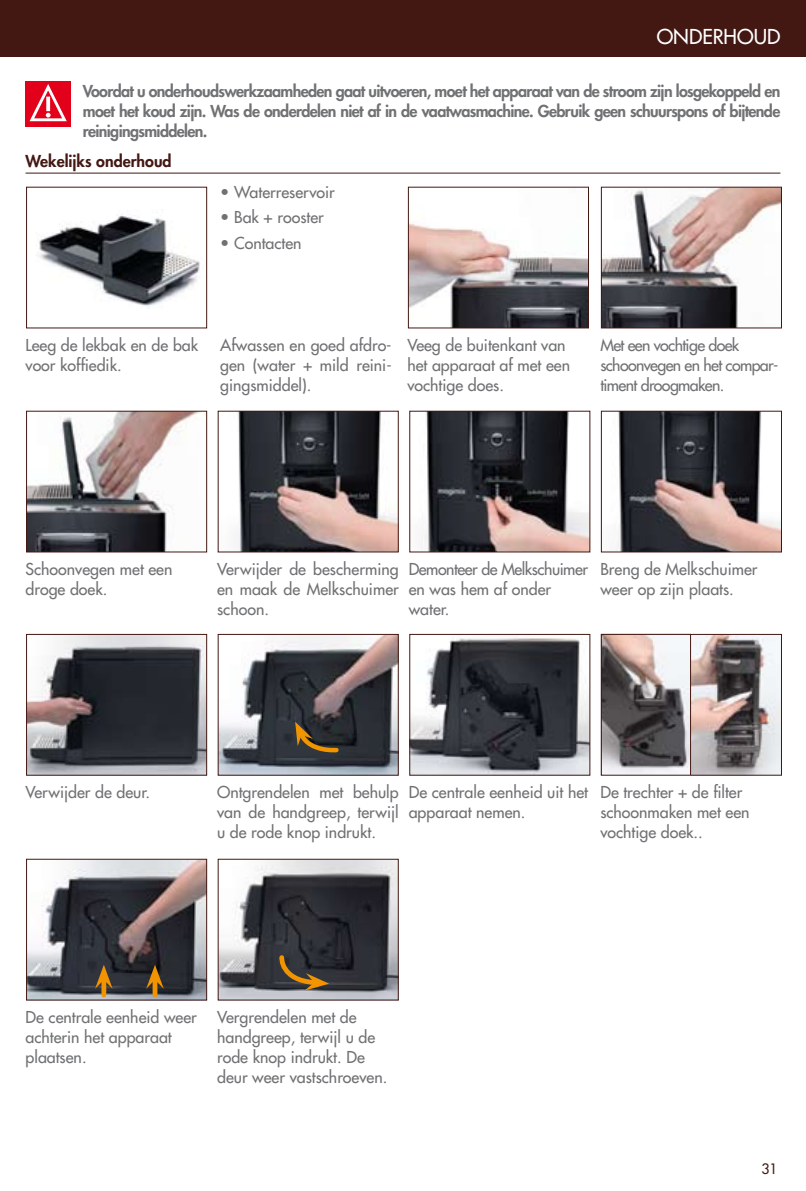
<style>
.page{position:relative;width:806px;height:1191px;background:#fff}
.page>*{position:absolute;margin:0;border:0;box-sizing:border-box;transform-origin:0 0}
.t1{font:20px "Futura";color:#fff}
.t2{font:16px/20px "Futura";color:#707173}
.t3{font:800 16px/20px "Futura";letter-spacing:-.04em;color:#707173;text-align:justify}
.t4{font:16px/20px "Futura";letter-spacing:-.04em;color:#707173}
.t5{font:16px/20px "Futura";letter-spacing:-.03em;color:#707173}
.t6{font:800 16px "Futura";color:#431812}
.t7{font:14px "Futura";color:#431812}
</style>
<div class="page">
<div style="left:0;top:0;width:805px;height:57px;background:#431812"></div>
<img style="left:28px;top:860px;width:177px;height:138px">
<div style="left:26px;top:858px;width:181px;height:142px;border:1px solid #431812"></div>
<img style="left:219px;top:860px;width:177px;height:138px">
<div style="left:217px;top:858px;width:181px;height:142px;border:1px solid #431812"></div>
<hr style="left:26px;top:173px;width:754px;height:1px;background:#431812">
<div style="left:26px;top:81px;width:45px;height:45px;background:#e2001a"></div>
<svg style="left:29px;top:84px;width:38px;height:38px"></svg>
<svg style="left:46px;top:97px;width:4px;height:14px"></svg>
<div style="left:101px;top:979px;width:5px;height:16px;background:#f29400"></div>
<svg style="left:95px;top:964px;width:18px;height:24px"></svg>
<div style="left:152px;top:979px;width:5px;height:16px;background:#f29400"></div>
<svg style="left:146px;top:964px;width:18px;height:24px"></svg>
<svg style="left:277px;top:952px;width:52px;height:38px;background:#51422e"></svg>
<img style="left:39px;top:215px;width:161px;height:92px">
<div style="left:26px;top:187px;width:181px;height:141px;border:1px solid #431812"></div>
<img style="left:28px;top:413px;width:172px;height:137px">
<div style="left:26px;top:411px;width:181px;height:141px;border:1px solid #431812"></div>
<img style="left:28px;top:636px;width:177px;height:137px">
<div style="left:26px;top:634px;width:181px;height:141px;border:1px solid #431812"></div>
<img style="left:237px;top:413px;width:159px;height:137px">
<div style="left:217px;top:411px;width:181px;height:141px;border:1px solid #431812"></div>
<img style="left:219px;top:636px;width:177px;height:137px">
<img style="left:422px;top:413px;width:166px;height:137px">
<div style="left:409px;top:411px;width:181px;height:141px;border:1px solid #431812"></div>
<img style="left:411px;top:638px;width:177px;height:135px">
<div style="left:409px;top:634px;width:181px;height:141px;border:1px solid #431812"></div>
<img style="left:616px;top:413px;width:163px;height:137px">
<div style="left:600px;top:411px;width:181px;height:141px;border:1px solid #431812"></div>
<img style="left:690px;top:636px;width:89px;height:137px">
<img style="left:602px;top:636px;width:86px;height:137px">
<div style="left:600px;top:634px;width:90px;height:141px;border:1px solid #431812"></div>
<img style="left:409px;top:223px;width:177px;height:103px">
<div style="left:407px;top:187px;width:181px;height:141px;border:1px solid #431812"></div>
<img style="left:602px;top:189px;width:177px;height:137px">
<div style="left:600px;top:187px;width:181px;height:141px;border:1px solid #431812"></div>
<svg style="left:295px;top:721px;width:46px;height:33px;background:#504027"></svg>
<p class="t1" style="left:656px;top:24px;width:125px">ONDERHOUD</p>
<p class="t3" style="left:83px;top:81px;width:698px">Voordat u onderhoudswerkzaamheden gaat uitvoeren, moet het apparaat van de stroom zijn losgekoppeld en moet het koud zijn. Was de onderdelen niet af in de vaatwasmachine. Gebruik geen schuurspons of bijtende reinigingsmiddelen.</p>
<p class="t6" style="left:26px;top:151px;width:147px">Wekelijks onderhoud</p>
<p class="t2" style="left:220px;top:182px;width:116px">• Waterreservoir</p>
<p class="t2" style="left:220px;top:207px;width:105px">• Bak + rooster</p>
<p class="t2" style="left:220px;top:233px;width:83px">• Contacten</p>
<p class="t2" style="left:26px;top:335px;width:174px">Leeg de lekbak en de bak voor koffiedik.</p>
<p class="t2" style="left:220px;top:335px;width:173px;text-align:justify">Afwassen en goed afdro&shy;gen (water + mild reini&shy;gingsmiddel).</p>
<p class="t2" style="left:407px;top:335px;width:164px">Veeg de buitenkant van het apparaat af met een vochtige does.</p>
<p class="t4" style="left:600px;top:335px;width:179px">Met een vochtige doek schoonvegen en het compar&shy;timent droogmaken.</p>
<p class="t2" style="left:26px;top:559px;width:148px">Schoonvegen met een droge doek.</p>
<p class="t2" style="left:217px;top:559px;width:183px;text-align:justify">Verwijder de bescherming en maak de Melkschuimer schoon.</p>
<p class="t5" style="left:408px;top:559px;width:181px">Demonteer de Melkschuimer en was hem af onder water.</p>
<p class="t2" style="left:600px;top:559px;width:159px">Breng de Melkschuimer weer op zijn plaats.</p>
<p class="t2" style="left:26px;top:782px;width:126px">Verwijder de deur.</p>
<p class="t2" style="left:217px;top:782px;width:183px;text-align:justify">Ontgrendelen met behulp van de handgreep, terwijl u de rode knop indrukt.</p>
<p class="t2" style="left:408px;top:782px;width:181px">De centrale eenheid uit het apparaat nemen.</p>
<p class="t2" style="left:600px;top:782px;width:151px">De trechter + de filter schoonmaken met een vochtige doek..</p>
<p class="t2" style="left:26px;top:1007px;width:173px">De centrale eenheid weer achterin het apparaat plaatsen.</p>
<p class="t2" style="left:217px;top:1007px;width:172px">Vergrendelen met de handgreep, terwijl u de rode knop indrukt. De deur weer vastschroeven.</p>
<p class="t7" style="left:761px;top:1159px;width:18px">31</p>
</div>
